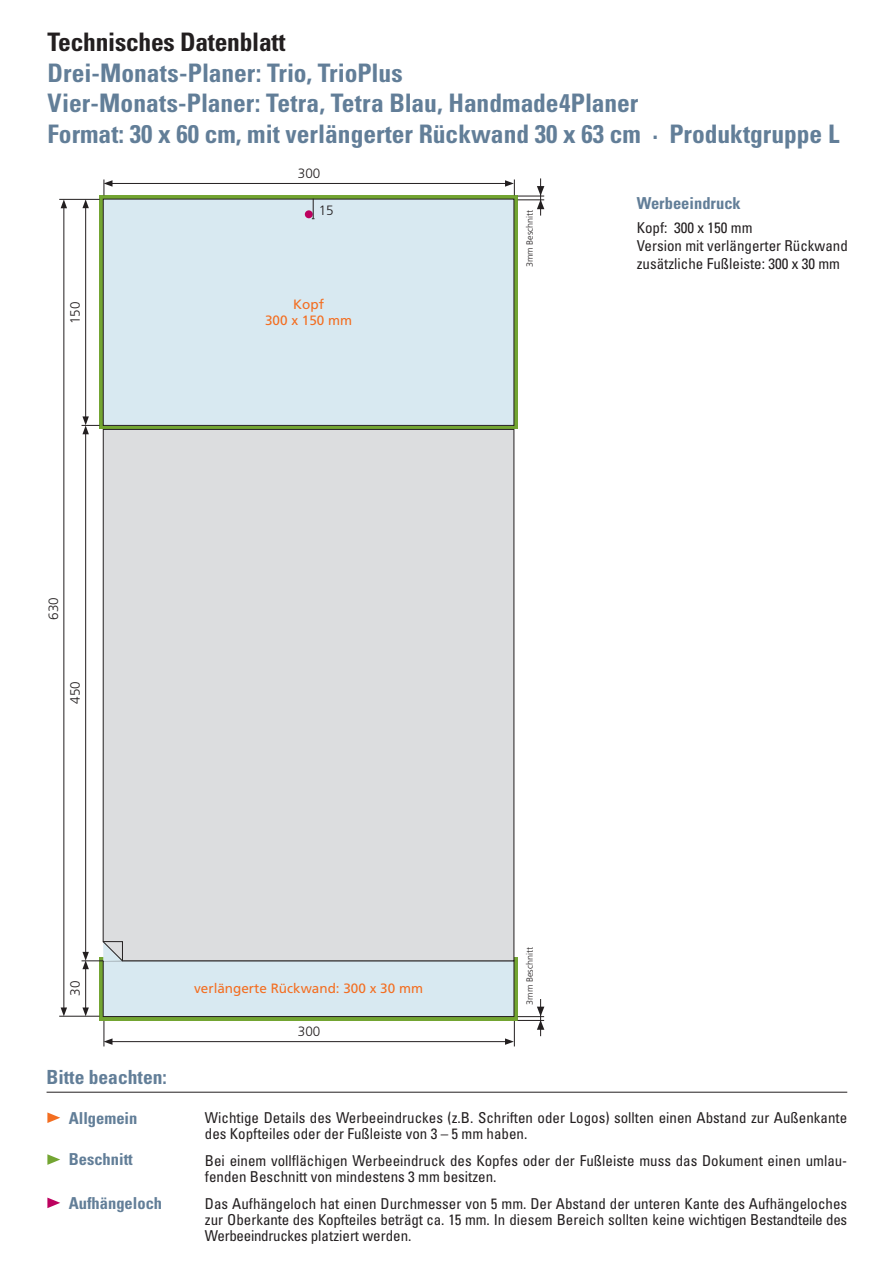
<style>
.page{position:relative;width:893px;height:1263px;background:#fff}
.page>*{position:absolute;margin:0;border:0;box-sizing:border-box;transform-origin:0 0}
.t1{font:700 condensed 25.5px "Univers";color:#627e98}
.t2{font:700 condensed 25.5px "Univers";letter-spacing:-.01em;color:#231f20}
.t3{font:700 condensed 19.5px "Univers";color:#627e98}
.t4{font:700 condensed 16.5px "Univers";color:#627e98}
.t5{font:condensed 15px/16.2px "Univers";color:#231f20}
.t6{font:13.5px "Frutiger";color:#f36e21}
.t7{font:300 13.5px "Frutiger";color:#231f20}
.t8{font:300 9px "Frutiger";color:#231f20}
</style>
<div class="page">
<hr style="left:47px;top:1092px;width:800px;height:1px;background:#231f20">
<svg style="left:47px;top:1112px;width:13px;height:11px"></svg>
<svg style="left:47px;top:1154px;width:13px;height:11px"></svg>
<svg style="left:47px;top:1197px;width:13px;height:11px"></svg>
<svg style="left:100px;top:195px;width:418px;height:234px;fill:#73a532"></svg>
<svg style="left:100px;top:957px;width:418px;height:63px;fill:#73a532"></svg>
<div style="left:103px;top:199px;width:411px;height:226px;background:#d8e9f1"></div>
<div style="left:103px;top:961px;width:411px;height:55px;background:#d8e9f1"></div>
<div style="left:305px;top:210px;width:8px;height:8px;background:#bd015f;border-radius:50%"></div>
<svg style="left:312px;top:199px;width:2px;height:20px"></svg>
<div style="left:103px;top:429px;width:411px;height:532px;background:#dcdddf"></div>
<hr style="left:59px;top:199px;width:41px;height:1px;background:#231f20">
<hr style="left:59px;top:1016px;width:40px;height:1px;background:#231f20">
<hr style="left:85px;top:206px;width:1px;height:213px;background:#231f20">
<svg style="left:82px;top:199px;width:7px;height:9px"></svg>
<hr style="left:85px;top:967px;width:1px;height:43px;background:#231f20">
<svg style="left:82px;top:1007px;width:7px;height:9px"></svg>
<hr style="left:85px;top:432px;width:1px;height:522px;background:#231f20">
<svg style="left:82px;top:941px;width:41px;height:28px"></svg>
<svg style="left:82px;top:416px;width:18px;height:18px"></svg>
<hr style="left:64px;top:206px;width:1px;height:804px;background:#231f20">
<svg style="left:61px;top:1007px;width:6px;height:9px"></svg>
<svg style="left:61px;top:199px;width:6px;height:9px"></svg>
<hr style="left:110px;top:183px;width:397px;height:1px;background:#231f20">
<svg style="left:104px;top:179px;width:8px;height:16px"></svg>
<hr style="left:110px;top:1041px;width:397px;height:1px;background:#231f20">
<svg style="left:104px;top:1021px;width:8px;height:25px"></svg>
<hr style="left:540px;top:178px;width:1px;height:38px;background:#231f20">
<hr style="left:540px;top:999px;width:1px;height:37px;background:#231f20">
<svg style="left:505px;top:179px;width:39px;height:30px"></svg>
<svg style="left:505px;top:1007px;width:39px;height:39px"></svg>
<p class="t2" style="left:48px;top:26px;width:239px">Technisches Datenblatt</p>
<p class="t1" style="left:48px;top:57px;width:357px">Drei-Monats-Planer: Trio, TrioPlus</p>
<p class="t1" style="left:48px;top:88px;width:592px">Vier-Monats-Planer: Tetra, Tetra Blau, Handmade4Planer</p>
<p class="t1" style="left:48px;top:118px;width:793px">Format: 30 x 60 cm, mit verlängerter Rückwand 30 x 63 cm · Produktgruppe L</p>
<p class="t7" style="left:68px;top:324px;width:24px;rotate:-90deg">150</p>
<p class="t7" style="left:298px;top:166px;width:24px">300</p>
<p class="t7" style="left:319px;top:202px;width:17px">15</p>
<p class="t6" style="left:293px;top:296px;width:32px">Kopf</p>
<p class="t6" style="left:265px;top:312px;width:89px">300 x 150 mm</p>
<p class="t8" style="left:525px;top:267px;width:59px;rotate:-90deg">3mm Beschnitt</p>
<p class="t4" style="left:637px;top:193px;width:106px">Werbeeindruck</p>
<p class="t5" style="left:637px;top:220px;width:117px">Kopf: 300 x 150 mm</p>
<p class="t5" style="left:637px;top:238px;width:213px">Version mit verlängerter Rückwand</p>
<p class="t5" style="left:637px;top:256px;width:205px">zusätzliche Fußleiste: 300 x 30 mm</p>
<p class="t7" style="left:46px;top:620px;width:24px;rotate:-90deg">630</p>
<p class="t7" style="left:68px;top:704px;width:24px;rotate:-90deg">450</p>
<p class="t7" style="left:68px;top:996px;width:17px;rotate:-90deg">30</p>
<p class="t3" style="left:47px;top:1065px;width:122px">Bitte beachten:</p>
<p class="t4" style="left:69px;top:1108px;width:70px">Allgemein</p>
<p class="t4" style="left:69px;top:1149px;width:66px">Beschnitt</p>
<p class="t4" style="left:69px;top:1193px;width:95px">Aufhängeloch</p>
<p class="t6" style="left:194px;top:981px;width:230px">verlängerte Rückwand: 300 x 30 mm</p>
<p class="t7" style="left:298px;top:1024px;width:24px">300</p>
<p class="t8" style="left:525px;top:1005px;width:59px;rotate:-90deg">3mm Beschnitt</p>
<p class="t5" style="left:205px;top:1109px;width:644px">Wichtige Details des Werbeeindruckes (z.B. Schriften oder Logos) sollten einen Abstand zur Außenkante des Kopfteiles oder der Fußleiste von 3 – 5 mm haben.</p>
<p class="t5" style="left:205px;top:1152px;width:644px">Bei einem vollflächigen Werbeeindruck des Kopfes oder der Fußleiste muss das Dokument einen umlau&shy;fenden Beschnitt von mindestens 3 mm besitzen.</p>
<p class="t5" style="left:205px;top:1195px;width:644px;text-align:justify">Das Aufhängeloch hat einen Durchmesser von 5 mm. Der Abstand der unteren Kante des Aufhängeloches zur Oberkante des Kopfteiles beträgt ca. 15 mm. In diesem Bereich sollten keine wichtigen Bestandteile des Werbeeindruckes platziert werden.</p>
</div>
